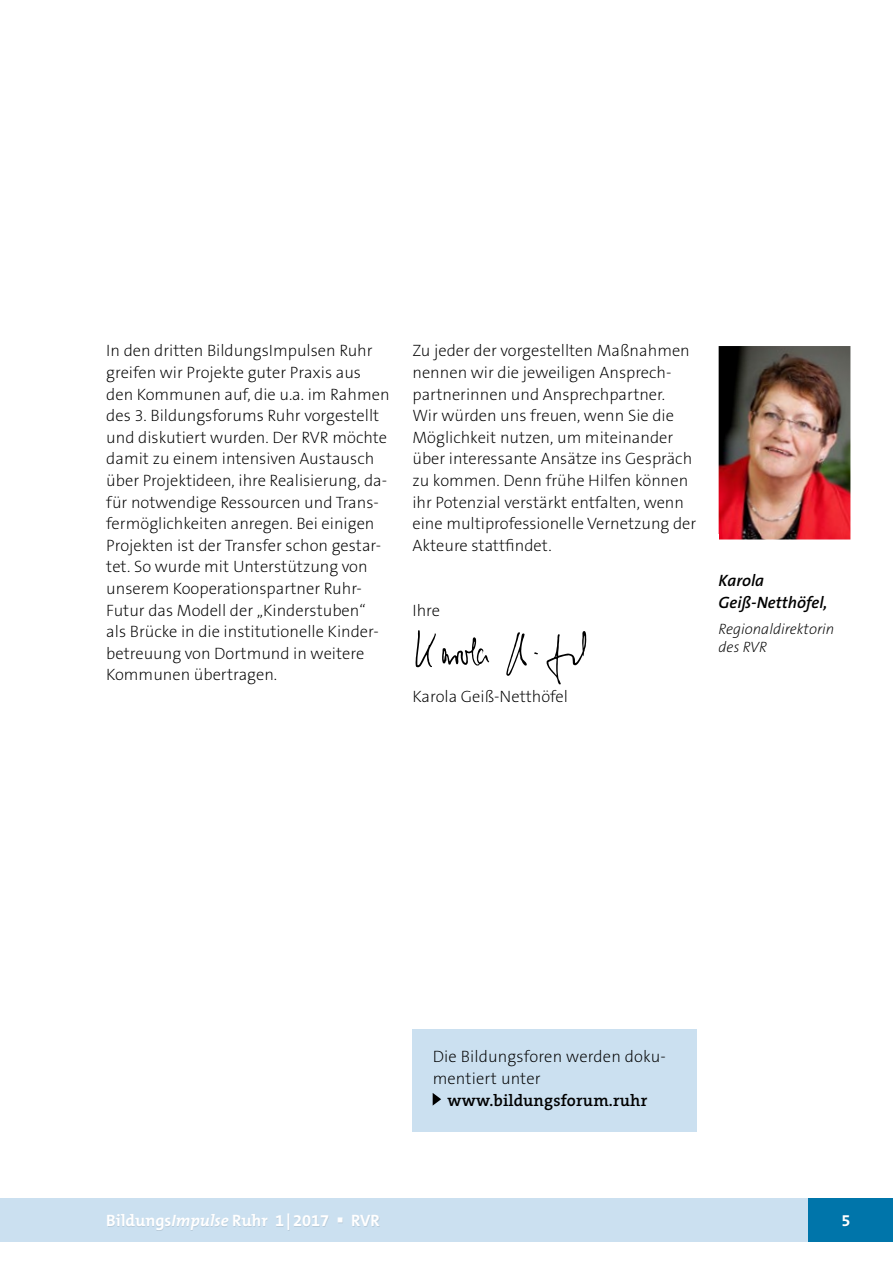
<style>
.page{position:relative;width:893px;height:1263px;background:#fff}
.page>*{position:absolute;margin:0;border:0;box-sizing:border-box;transform-origin:0 0}
.t1{font:200 16.5px/21.6px "The Sans B2";color:#000}
.t2{font:700 16.5px "The Mix B7";color:#fff}
.t3{font:600 16.5px "The Serif B6";letter-spacing:.01em;color:#000}
.t4{font:italic 600 16.5px/21.6px "The Sans B6";color:#000}
.t5{font:italic 200 15px/18px "The Sans B2";color:#000}
.s1{font-style:italic}
</style>
<div class="page">
<div style="left:0;top:1198px;width:893px;height:44px;background:#cbe0f0"></div>
<div style="left:808px;top:1198px;width:85px;height:44px;background:#0075aa"></div>
<div style="left:843px;top:1216px;width:7px;height:11px;background:#000;opacity:.1"></div>
<div style="left:108px;top:1214px;width:272px;height:17px;background:#000;opacity:.1"></div>
<img style="left:719px;top:346px;width:131px;height:193px">
<div style="left:412px;top:1029px;width:285px;height:102px;background:#cbe0f0"></div>
<svg style="left:433px;top:1093px;width:8px;height:12px"></svg>
<svg style="left:547px;top:631px;width:39px;height:53px"></svg>
<svg style="left:506px;top:632px;width:21px;height:44px"></svg>
<svg style="left:416px;top:630px;width:20px;height:37px"></svg>
<svg style="left:442px;top:637px;width:47px;height:29px"></svg>
<p class="t1" style="left:106px;top:341px;width:285px">In den dritten BildungsImpulsen Ruhr greifen wir Projekte guter Praxis aus den Kommunen auf, die u.a. im Rahmen des 3. Bildungsforums Ruhr vorgestellt und diskutiert wurden. Der RVR möchte damit zu einem intensiven Austausch über Projektideen, ihre Realisierung, da&shy;für notwendige Ressourcen und Trans&shy;fermöglichkeiten anregen. Bei einigen Projekten ist der Transfer schon gestar&shy;tet. So wurde mit Unterstützung von unserem Kooperationspartner Ruhr-Futur das Modell der „Kinderstuben“ als Brücke in die institutionelle Kinder&shy;betreuung von Dortmund in weitere Kommunen übertragen.</p>
<p class="t1" style="left:412px;top:341px;width:285px">Zu jeder der vorgestellten Maßnahmen nennen wir die jeweiligen Ansprech&shy;partnerinnen und Ansprechpartner.<br>Wir würden uns freuen, wenn Sie die Möglichkeit nutzen, um miteinander über interessante Ansätze ins Gespräch zu kommen. Denn frühe Hilfen können ihr Potenzial verstärkt entfalten, wenn eine multiprofessionelle Vernetzung der Akteure stattfindet.</p>
<p class="t1" style="left:412px;top:600px;width:29px">Ihre</p>
<p class="t1" style="left:412px;top:686px;width:157px">Karola Geiß-Netthöfel</p>
<p class="t4" style="left:719px;top:570px;width:110px">Karola<br>Geiß-Netthöfel,</p>
<p class="t5" style="left:719px;top:621px;width:117px">Regionaldirektorin des RVR</p>
<p class="t1" style="left:433px;top:1047px;width:235px">Die Bildungsforen werden doku&shy;mentiert unter</p>
<p class="t3" style="left:447px;top:1091px;width:201px">www.bildungsforum.ruhr</p>
<p class="t2" style="left:106px;top:1212px;width:275px">Bildungs<span class="s1">Impulse</span> Ruhr 1|2017 ▪ RVR</p>
<p class="t2" style="left:841px;top:1212px;width:11px">5</p>
</div>
